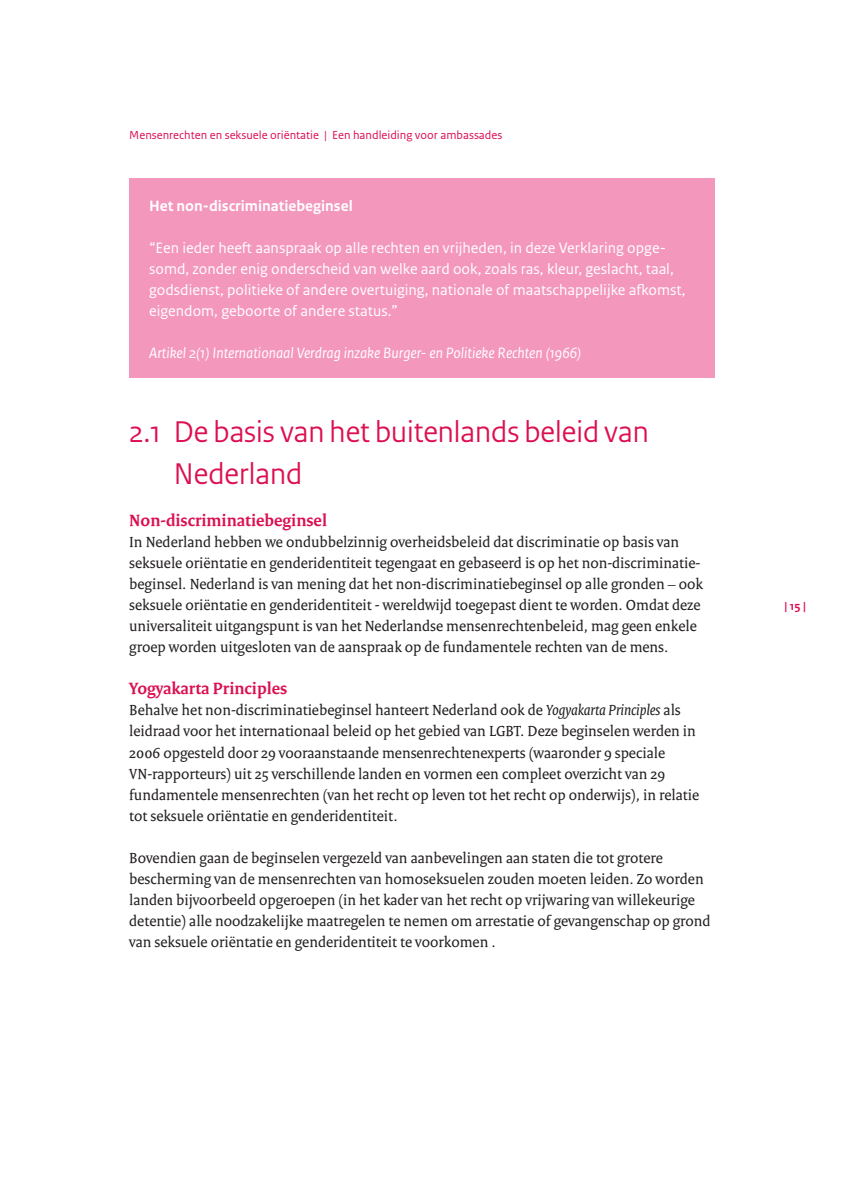
<style>
.page{position:relative;width:844px;height:1192px;background:#fff}
.page>*{position:absolute;margin:0;border:0;box-sizing:border-box;transform-origin:0 0}
.t1{font:31.5px/42px "Rijksoverheid Sans Heading";color:#dc0f50}
.t2{font:700 17.5px "Rijksoverheid Serif";color:#dc0f50}
.t3{font:15.75px/21px "Rijksoverheid Serif";color:#231f20}
.t4{font:15.75px/21px "Rijksoverheid Sans Text";color:#fff}
.t5{font:italic 15.75px "Rijksoverheid Sans Text";color:#fff}
.t6{font:700 15.75px "Rijksoverheid Sans Text";color:#fff}
.t7{font:12.25px "Rijksoverheid Sans Text";color:#dc0f50}
.t8{font:700 12.25px "Rijksoverheid Sans Text";color:#dc0f50}
.s1{font-style:italic}
</style>
<div class="page">
<div style="left:129px;top:178px;width:586px;height:200px;background:#f497bd"></div>
<p class="t7" style="left:129px;top:128px;width:374px">Mensenrechten en seksuele oriëntatie | Een handleiding voor ambassades</p>
<p class="t6" style="left:149px;top:197px;width:205px">Het non-discriminatiebeginsel</p>
<p class="t4" style="left:149px;top:238px;width:538px">“Een ieder heeft aanspraak op alle rechten en vrijheden, in deze Verklaring opge&shy;somd, zonder enig onderscheid van welke aard ook, zoals ras, kleur, geslacht, taal, godsdienst, politieke of andere overtuiging, nationale of maatschappelijke afkomst, eigendom, geboorte of andere status.”</p>
<p class="t5" style="left:149px;top:344px;width:433px">Artikel 2(1) Internationaal Verdrag inzake Burger- en Politieke Rechten (1966)</p>
<h1 class="t1" style="left:174px;top:411px;width:476px;text-indent:-45px">2.1 De basis van het buitenlands beleid van<br>Nederland</h1>
<p class="t2" style="left:129px;top:510px;width:199px">Non-discriminatiebeginsel</p>
<p class="t3" style="left:129px;top:531px;width:575px">In Nederland hebben we ondubbelzinnig overheidsbeleid dat discriminatie op basis van seksuele oriëntatie en genderidentiteit tegengaat en gebaseerd is op het non-discriminatie&shy;beginsel. Nederland is van mening dat het non-discriminatiebeginsel op alle gronden – ook seksuele oriëntatie en genderidentiteit - wereldwijd toegepast dient te worden. Omdat deze universaliteit uitgangspunt is van het Nederlandse mensenrechtenbeleid, mag geen enkele groep worden uitgesloten van de aanspraak op de fundamentele rechten van de mens.</p>
<p class="t2" style="left:129px;top:678px;width:159px">Yogyakarta Principles</p>
<p class="t3" style="left:129px;top:699px;width:571px">Behalve het non-discriminatiebeginsel hanteert Nederland ook de <span class="s1">Yogyakarta Principles</span> als leidraad voor het internationaal beleid op het gebied van LGBT. Deze beginselen werden in 2006 opgesteld door 29 vooraanstaande mensenrechtenexperts (waaronder 9 speciale VN-rapporteurs) uit 25 verschillende landen en vormen een compleet overzicht van 29 fundamentele mensenrechten (van het recht op leven tot het recht op onderwijs), in relatie tot seksuele oriëntatie en genderidentiteit.</p>
<p class="t3" style="left:129px;top:846px;width:583px">Bovendien gaan de beginselen vergezeld van aanbevelingen aan staten die tot grotere bescherming van de mensenrechten van homoseksuelen zouden moeten leiden. Zo worden landen bijvoorbeeld opgeroepen (in het kader van het recht op vrijwaring van willekeurige detentie) alle noodzakelijke maatregelen te nemen om arrestatie of gevangenschap op grond van seksuele oriëntatie en genderidentiteit te voorkomen .</p>
<p class="t8" style="left:784px;top:599px;width:23px">| 15 |</p>
</div>
